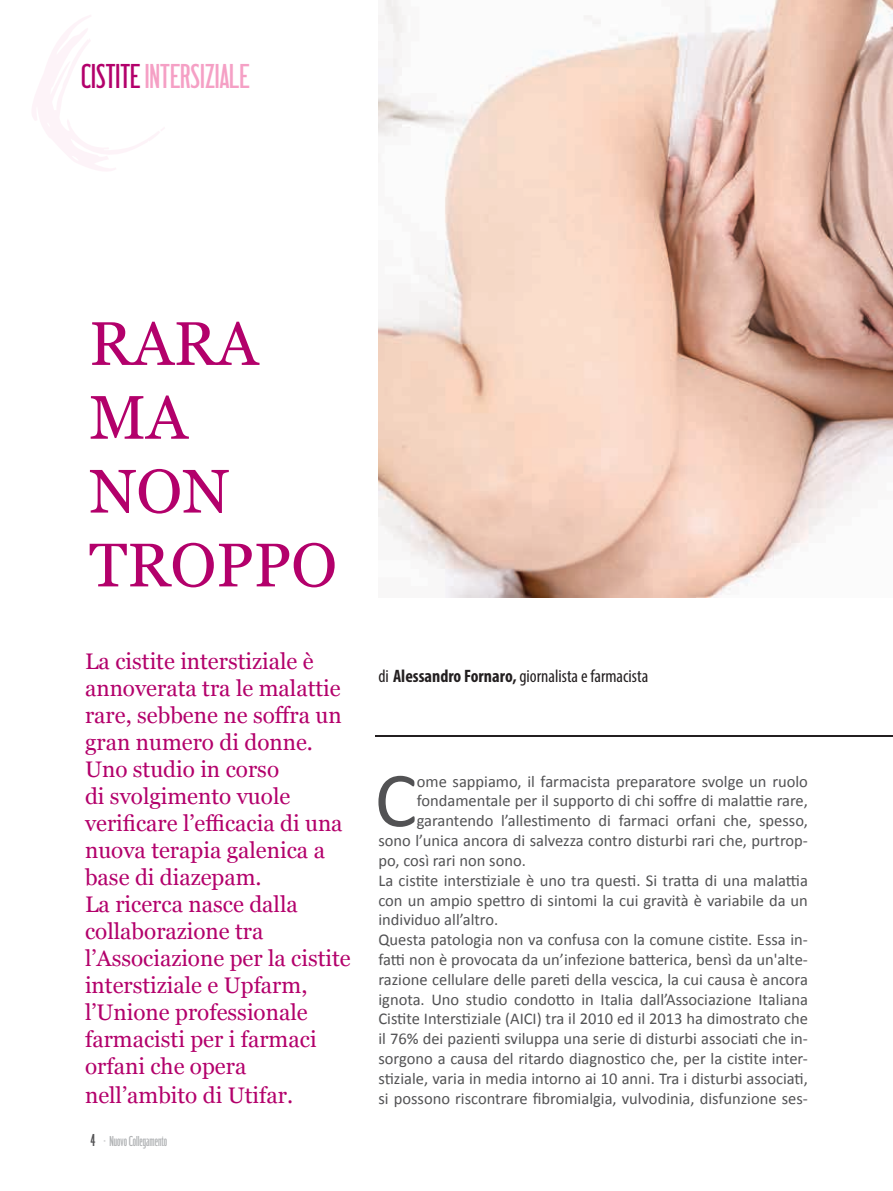
<style>
.page{position:relative;width:893px;height:1191px;background:#fff}
.page>*{position:absolute;margin:0;border:0;box-sizing:border-box;transform-origin:0 0}
.t1{font:78.9px "Calibri";color:#525254}
.t2{font:61.5px/73.8px "Georgia";color:#b3006b}
.t3{font:36px "HWT Unit Gothic 721";color:#f5a0c5}
.t4{font:22.5px/27.2px "Georgia";color:#b3006b}
.t5{font:condensed 18px "Myriad Pro";color:#231f20}
.t6{font:16.5px "Calibri";color:#525254}
.t7{font:15px "HWT Unit Gothic 721";color:#b0b2b4}
.s1{color:#b3006b}
.s2{font-size:18px;color:#525254}
.s3{font-weight:700}
</style>
<div class="page">
<hr style="left:376px;top:735px;width:517px;height:2px;background:#231f20">
<img style="left:378px;top:0;width:515px;height:597px">
<h3 class="t3" style="left:81px;top:54px;width:170px"><span class="s1">CISTITE</span> INTERSIZIALE</h3>
<h2 class="t2" style="left:89px;top:304px;width:249px">RARA<br>MA<br>NON<br>TROPPO</h2>
<p class="t4" style="left:85px;top:646px;width:267px">La cistite interstiziale è annoverata tra le malattie rare, sebbene ne soffra un gran numero di donne.<br>Uno studio in corso<br>di svolgimento vuole verificare l’efficacia di una nuova terapia galenica a base di diazepam.<br>La ricerca nasce dalla collaborazione tra l’Associazione per la cistite interstiziale e Upfarm, l’Unione professionale farmacisti per i farmaci orfani che opera nell’ambito di Utifar.</p>
<p class="t7" style="left:90px;top:1131px;width:78px"><span class="s2">4</span> - Nuovo Collegamento</p>
<p class="t5" style="left:378px;top:665px;width:271px">di <span class="s3">Alessandro Fornaro,</span> giornalista e farmacista</p>
<h1 class="t1" style="left:375px;top:750px;width:44px">C</h1>
<p class="t6" style="left:417px;top:770px;width:393px">ome sappiamo, il farmacista preparatore svolge un ruolo</p>
<p class="t6" style="left:417px;top:790px;width:393px">fondamentale per il supporto di chi soffre di malattie rare,</p>
<p class="t6" style="left:417px;top:810px;width:393px">garantendo l’allestimento di farmaci orfani che, spesso,</p>
<p class="t6" style="left:378px;top:830px;width:431px">sono l’unica ancora di salvezza contro disturbi rari che, purtrop-</p>
<p class="t6" style="left:378px;top:850px;width:149px">po, così rari non sono.</p>
<p class="t6" style="left:378px;top:869px;width:431px">La cistite interstiziale è uno tra questi. Si tratta di una malattia</p>
<p class="t6" style="left:378px;top:889px;width:431px">con un ampio spettro di sintomi la cui gravità è variabile da un</p>
<p class="t6" style="left:378px;top:909px;width:121px">individuo all’altro.</p>
<p class="t6" style="left:378px;top:929px;width:431px">Questa patologia non va confusa con la comune cistite. Essa in-</p>
<p class="t6" style="left:378px;top:949px;width:431px">fatti non è provocata da un’infezione batterica, bensì da un'alte-</p>
<p class="t6" style="left:378px;top:968px;width:431px">razione cellulare delle pareti della vescica, la cui causa è ancora</p>
<p class="t6" style="left:378px;top:988px;width:431px">ignota. Uno studio condotto in Italia dall’Associazione Italiana</p>
<p class="t6" style="left:378px;top:1008px;width:431px">Cistite Interstiziale (AICI) tra il 2010 ed il 2013 ha dimostrato che</p>
<p class="t6" style="left:378px;top:1028px;width:431px">il 76% dei pazienti sviluppa una serie di disturbi associati che in-</p>
<p class="t6" style="left:378px;top:1048px;width:431px">sorgono a causa del ritardo diagnostico che, per la cistite inter-</p>
<p class="t6" style="left:378px;top:1067px;width:431px">stiziale, varia in media intorno ai 10 anni. Tra i disturbi associati,</p>
<p class="t6" style="left:378px;top:1087px;width:431px">si possono riscontrare fibromialgia, vulvodinia, disfunzione ses-</p>
</div>
